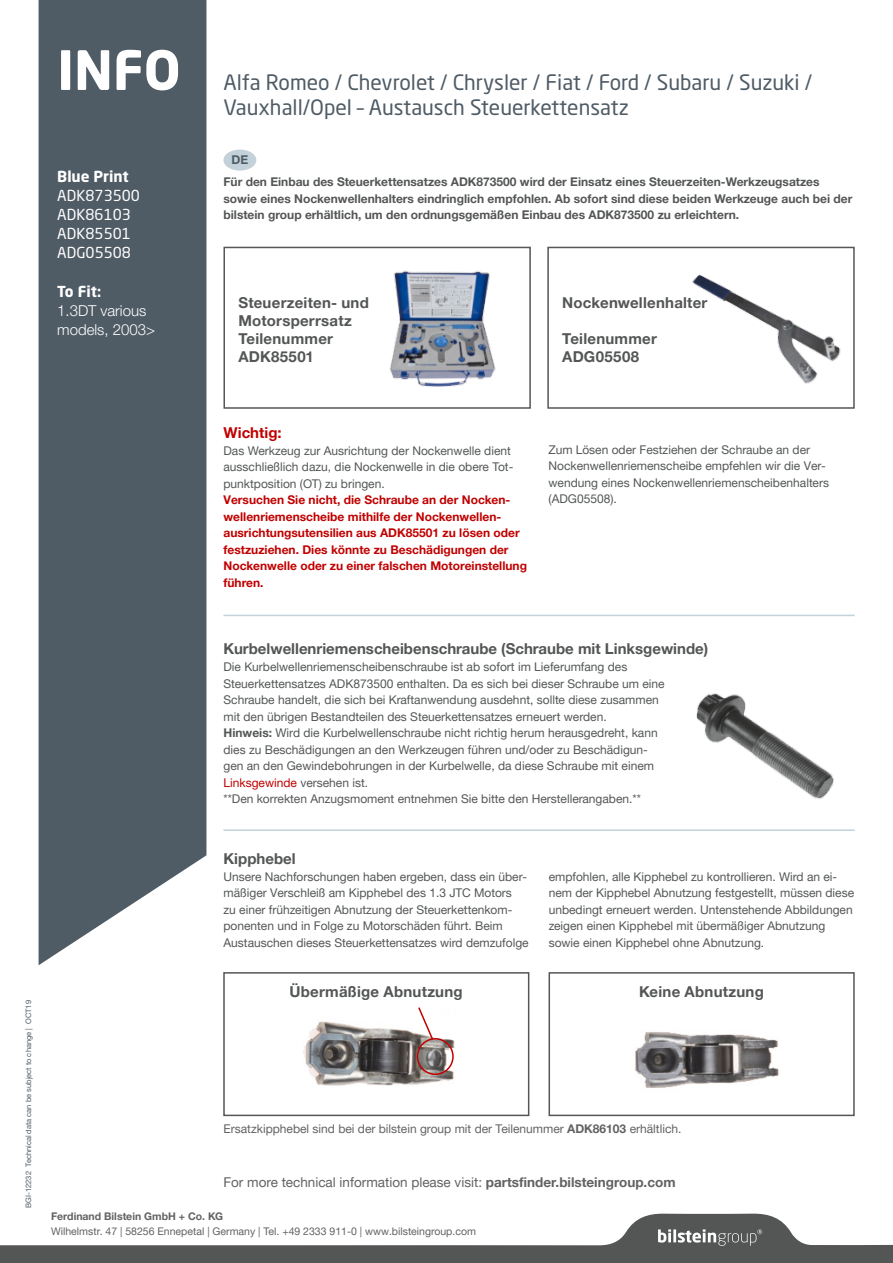
<style>
.page{position:relative;width:893px;height:1263px;background:#fff}
.page>*{position:absolute;margin:0;border:0;box-sizing:border-box;transform-origin:0 0}
.t1{font:700 53.55px "Neo Sans Pro";color:#fff}
.t2{font:21px/25.2px "Neo Sans Pro";color:#4f5b65}
.t3{font:700 15px/18px "Helvetica Neue World 75";letter-spacing:.01em;color:#545656}
.t4{font:15px/19.2px "Neo Sans Pro";color:#fff}
.t5{font:15px/19.2px "Helvetica Neue World 45 Lt";color:#fff}
.t6{font:700 15px "Neo Sans Pro";color:#fff}
.t7{font:700 15px "Helvetica Neue World 75";color:#c10000}
.t8{font:13.5px "Helvetica Neue World 55 Roman";color:#616261}
.t9{font:700 12.15px "Helvetica Neue World 75";color:#4f5b65}
.t10{font:12px/16.5px "Helvetica Neue World 55 Roman";color:#545656}
.t11{font:700 12px/16.5px "Helvetica Neue World 75";color:#545656}
.t12{font:700 12px/16.5px "Helvetica Neue World 75";color:#c10000}
.t13{font:12px "Helvetica Neue World 55 Roman";color:#616261}
.t14{font:10.5px "Helvetica Neue World 55 Roman";color:#616261}
.t15{font:700 10.5px "Helvetica Neue World 75";color:#616261}
.t16{font:7.5px "Helvetica Neue World 55 Roman";color:#4f5b65}
.s1{font-family:"Helvetica Neue World 75";font-weight:700}
.s2{color:#c10000}
</style>
<div class="page">
<div style="left:38px;top:0;width:169px;height:966px;background:#4f5b65"></div>
<svg style="left:0;top:1213px;width:893px;height:50px"></svg>
<div style="left:223px;top:150px;width:33px;height:21px;background:#c2d1da;border-radius:50%"></div>
<img style="left:390px;top:270px;width:106px;height:117px">
<div style="left:223px;top:247px;width:308px;height:162px;border:2px solid #555656"></div>
<img style="left:692px;top:274px;width:149px;height:110px">
<div style="left:547px;top:247px;width:308px;height:162px;border:2px solid #555656"></div>
<img style="left:696px;top:693px;width:138px;height:106px">
<hr style="left:223px;top:615px;width:632px;height:1px;background:#c2d1da">
<hr style="left:223px;top:829px;width:632px;height:2px;background:#c2d1da">
<img style="left:635px;top:1032px;width:144px;height:56px">
<div style="left:549px;top:972px;width:306px;height:144px;border:2px solid #545656"></div>
<img style="left:303px;top:1021px;width:152px;height:65px">
<div style="left:223px;top:972px;width:306px;height:144px;border:2px solid #545656"></div>
<div style="left:417px;top:1038px;width:37px;height:37px;border:2px solid #c10000;border-radius:50%"></div>
<svg style="left:417px;top:1007px;width:17px;height:34px"></svg>
<h1 class="t1" style="left:57px;top:36px;width:125px">INFO</h1>
<p class="t6" style="left:57px;top:166px;width:73px">Blue Print</p>
<p class="t4" style="left:57px;top:185px;width:84px">ADK873500<br>ADK86103<br>ADK85501<br>ADG05508</p>
<p class="t6" style="left:57px;top:282px;width:45px">To Fit:</p>
<p class="t5" style="left:57px;top:301px;width:99px">1.3DT various models, 2003&gt;</p>
<h2 class="t2" style="left:223px;top:69px;width:590px">Alfa Romeo / Chevrolet / Chrysler / Fiat / Ford / Subaru / Suzuki /<br>Vauxhall/Opel – Austausch Steuerkettensatz</h2>
<p class="t9" style="left:232px;top:153px;width:18px">DE</p>
<p class="t11" style="left:223px;top:174px;width:630px">Für den Einbau des Steuerkettensatzes ADK873500 wird der Einsatz eines Steuerzeiten-Werkzeugsatzes sowie eines Nockenwellenhalters eindringlich empfohlen. Ab sofort sind diese beiden Werkzeuge auch bei der bilstein group erhältlich, um den ordnungsgemäßen Einbau des ADK873500 zu erleichtern.</p>
<p class="t3" style="left:238px;top:294px;width:132px">Steuerzeiten- und<br>Motorsperrsatz<br>Teilenummer<br>ADK85501</p>
<p class="t3" style="left:562px;top:294px;width:147px">Nockenwellenhalter</p>
<p class="t3" style="left:562px;top:330px;width:96px">Teilenummer<br>ADG05508</p>
<p class="t7" style="left:223px;top:424px;width:60px">Wichtig:</p>
<p class="t10" style="left:223px;top:442px;width:291px">Das Werkzeug zur Ausrichtung der Nockenwelle dient ausschließlich dazu, die Nockenwelle in die obere Tot&shy;punktposition (OT) zu bringen.</p>
<p class="t12" style="left:223px;top:492px;width:305px">Versuchen Sie nicht, die Schraube an der Nocken&shy;wellenriemenscheibe mithilfe der Nockenwellen&shy;ausrichtungsutensilien aus ADK85501 zu lösen oder festzuziehen. Dies könnte zu Beschädigungen der Nockenwelle oder zu einer falschen Motoreinstellung führen.</p>
<p class="t10" style="left:549px;top:441px;width:282px">Zum Lösen oder Festziehen der Schraube an der Nockenwellenriemenscheibe empfehlen wir die Ver&shy;wendung eines Nockenwellenriemenscheibenhalters (ADG05508).</p>
<p class="t3" style="left:223px;top:640px;width:486px">Kurbelwellenriemenscheibenschraube (Schraube mit Linksgewinde)</p>
<p class="t10" style="left:223px;top:659px;width:443px">Die Kurbelwellenriemenscheibenschraube ist ab sofort im Lieferumfang des Steuerkettensatzes ADK873500 enthalten. Da es sich bei dieser Schraube um eine Schraube handelt, die sich bei Kraftanwendung ausdehnt, sollte diese zusammen mit den übrigen Bestandteilen des Steuerkettensatzes erneuert werden.<br><span class="s1">Hinweis:</span> Wird die Kurbelwellenschraube nicht richtig herum herausgedreht, kann dies zu Beschädigungen an den Werkzeugen führen und/oder zu Beschädigun&shy;gen an den Gewindebohrungen in der Kurbelwelle, da diese Schraube mit einem <span class="s2">Linksgewinde</span> versehen ist.<br>**Den korrekten Anzugsmoment entnehmen Sie bitte den Herstellerangaben.**</p>
<p class="t16" style="left:24px;top:1208px;width:209px;rotate:-90deg">BGI-12232 Technical data can be subject to change | OCT19</p>
<p class="t3" style="left:223px;top:849px;width:74px">Kipphebel</p>
<p class="t10" style="left:223px;top:868px;width:307px">Unsere Nachforschungen haben ergeben, dass ein über&shy;mäßiger Verschleiß am Kipphebel des 1.3 JTC Motors<br>zu einer frühzeitigen Abnutzung der Steuerkettenkom&shy;ponenten und in Folge zu Motorschäden führt. Beim Austauschen dieses Steuerkettensatzes wird demzufolge</p>
<p class="t10" style="left:549px;top:868px;width:307px">empfohlen, alle Kipphebel zu kontrollieren. Wird an ei&shy;nem der Kipphebel Abnutzung festgestellt, müssen diese unbedingt erneuert werden. Untenstehende Abbildungen zeigen einen Kipphebel mit übermäßiger Abnutzung sowie einen Kipphebel ohne Abnutzung.</p>
<p class="t3" style="left:290px;top:983px;width:175px">Übermäßige Abnutzung</p>
<p class="t3" style="left:639px;top:983px;width:126px">Keine Abnutzung</p>
<p class="t13" style="left:223px;top:1122px;width:459px">Ersatzkipphebel sind bei der bilstein group mit der Teilenummer <span class="s1">ADK86103</span> erhältlich.</p>
<p class="t8" style="left:223px;top:1175px;width:454px">For more technical information please visit: <span class="s1">partsfinder.bilsteingroup.com</span></p>
<p class="t15" style="left:51px;top:1210px;width:174px">Ferdinand Bilstein GmbH + Co. KG</p>
<p class="t14" style="left:51px;top:1225px;width:426px">Wilhelmstr. 47 | 58256 Ennepetal | Germany | Tel. +49 2333 911-0 | www.bilsteingroup.com</p>
</div>
